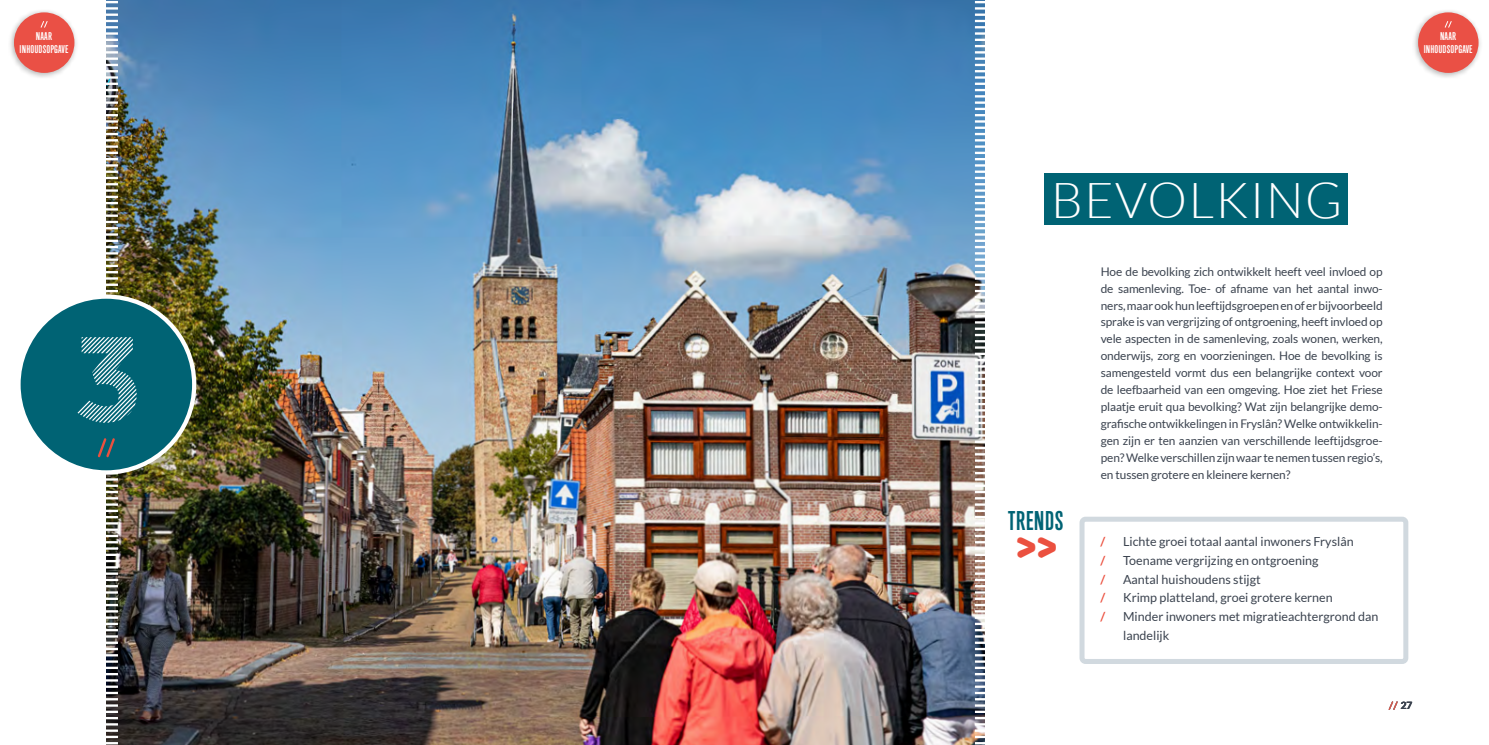
<style>
.page{position:relative;width:1489px;height:745px;background:#fff}
.page>*{position:absolute;margin:0;border:0;box-sizing:border-box;transform-origin:0 0}
.t1{font:120.62px "Bank Nue Lined";color:#fff}
.t2{font:300 49.62px "Lato";letter-spacing:.03em;color:#fff}
.t3{font:800 41.88px "Baloo Chettan 2";color:#eb503f}
.t4{font:26px "Alpin Gothic CG No 1";letter-spacing:.015em;color:#006374}
.t5{font:12.5px/18.8px "Lato";color:#3b434f}
.t6{font:700 12.5px "Lato";color:#eb503f}
.t7{font:11.88px/16.9px "Lato";letter-spacing:-.01em;color:#3b434f;text-align:justify}
.t8{font:10.75px/12.9px "Alpin Gothic CG No 1";letter-spacing:.015em;color:#fff;text-align:center}
.t9{font:700 10px "Lato";color:#3b434f}
</style>
<div class="page">
<img style="left:638px;top:0;width:336px;height:744px">
<div style="left:18px;top:296px;width:176px;height:176px;background:#006374;border-radius:50%"></div>
<img style="left:96px;top:0;width:542px;height:745px">
<div style="left:1079px;top:516px;width:329px;height:147px;border:5px solid #d1d9df;border-radius:4px"></div>
<svg style="left:1388px;top:701px;width:10px;height:9px"></svg>
<img style="left:974px;top:0;width:11px;height:745px">
<div style="left:1043px;top:173px;width:304px;height:51px;background:#006374"></div>
<div style="left:1411px;top:8px;width:71px;height:71px;background:#000;opacity:.29"></div>
<div style="left:1417px;top:12px;width:61px;height:61px;background:#ea5045;border-radius:50%"></div>
<svg style="left:1444px;top:21px;width:8px;height:7px"></svg>
<div style="left:8px;top:8px;width:70px;height:71px;background:#000;opacity:.29"></div>
<div style="left:14px;top:12px;width:60px;height:61px;background:#ea5045;border-radius:50%"></div>
<svg style="left:40px;top:21px;width:8px;height:7px"></svg>
<p class="t8" style="left:20px;top:30px;width:50px">NAAR<br>INHOUDSOPGAVE</p>
<h1 class="t1" style="left:71px;top:288px;width:73px">3</h1>
<p class="t8" style="left:1423px;top:30px;width:50px">NAAR<br>INHOUDSOPGAVE</p>
<h2 class="t2" style="left:1051px;top:173px;width:293px">BEVOLKING</h2>
<h3 class="t4" style="left:1007px;top:505px;width:57px">TRENDS</h3>
<h3 class="t3" style="left:1016px;top:514px;width:43px">&gt;&gt;</h3>
<p class="t7" style="left:1100px;top:263px;width:283px">Hoe de bevolking zich ontwikkelt heeft veel invloed op de samenleving. Toe- of afname van het aantal inwo&shy;ners, maar ook hun leeftijdsgroepen en of er bijvoorbeeld sprake is van vergrijzing of ontgroening, heeft invloed op vele aspecten in de samenleving, zoals wonen, werken, onderwijs, zorg en voorzieningen. Hoe de bevolking is samengesteld vormt dus een belangrijke context voor de leefbaarheid van een omgeving. Hoe ziet het Friese plaatje eruit qua bevolking? Wat zijn belangrijke demo&shy;grafische ontwikkelingen in Fryslân? Welke ontwikkelin&shy;gen zijn er ten aanzien van verschillende leeftijdsgroe&shy;pen? Welke verschillen zijn waar te nemen tussen regio’s, en tussen grotere en kleinere kernen?</p>
<p class="t6" style="left:1100px;top:534px;width:6px">/</p>
<p class="t5" style="left:1123px;top:531px;width:232px">Lichte groei totaal aantal inwoners Fryslân</p>
<p class="t6" style="left:1100px;top:552px;width:6px">/</p>
<p class="t5" style="left:1123px;top:550px;width:197px">Toename vergrijzing en ontgroening</p>
<p class="t6" style="left:1100px;top:571px;width:6px">/</p>
<p class="t5" style="left:1123px;top:569px;width:139px">Aantal huishoudens stijgt</p>
<p class="t6" style="left:1100px;top:590px;width:6px">/</p>
<p class="t5" style="left:1123px;top:588px;width:211px">Krimp platteland, groei grotere kernen</p>
<p class="t6" style="left:1100px;top:609px;width:6px">/</p>
<p class="t5" style="left:1123px;top:606px;width:257px">Minder inwoners met migratieachtergrond dan landelijk</p>
<p class="t9" style="left:1400px;top:699px;width:13px">27</p>
</div>
